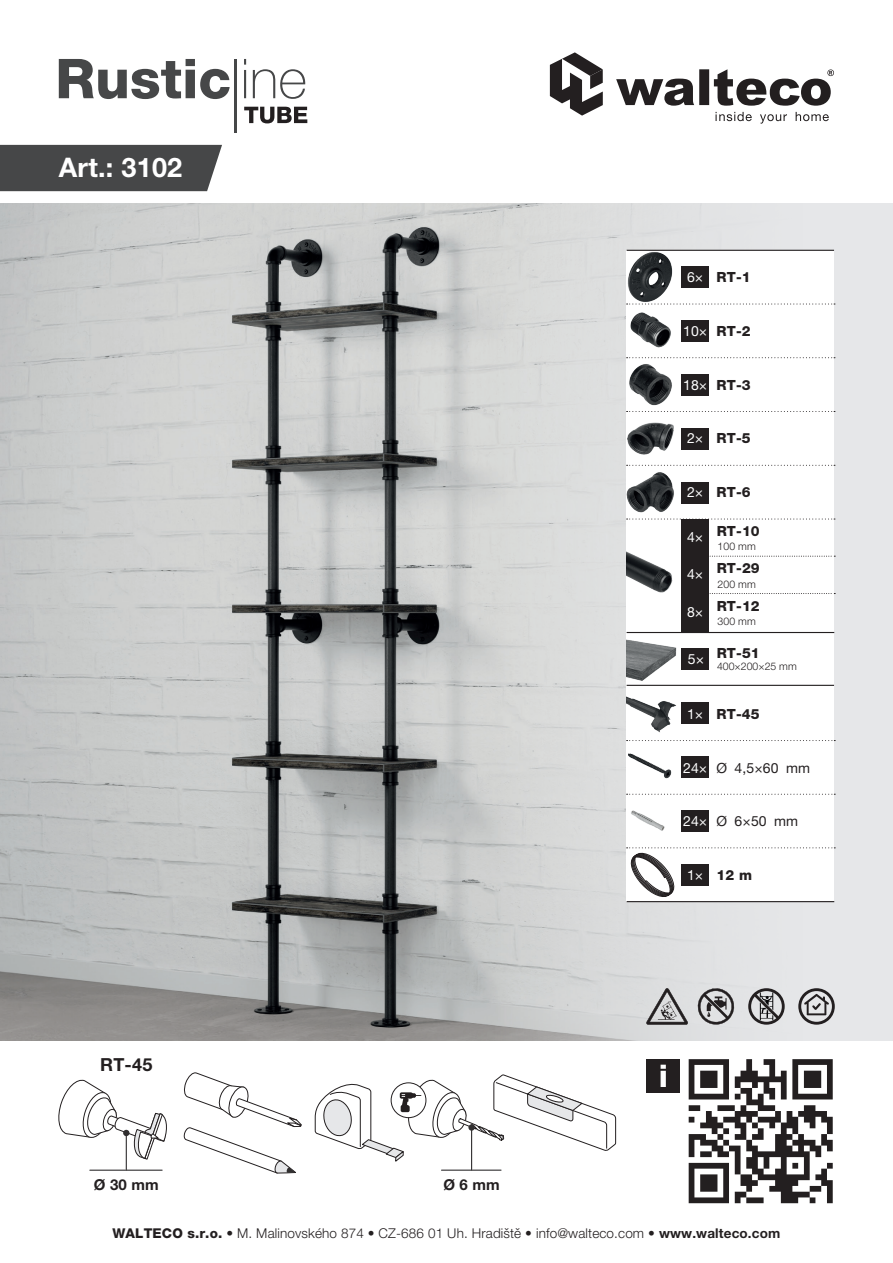
<style>
.page{position:relative;width:893px;height:1263px;background:#fff}
.page>*{position:absolute;margin:0;border:0;box-sizing:border-box;transform-origin:0 0}
.t1{font:31.2px "Helvetica Neue CE Heavy";color:#fff}
.t2{font:700 27px "Helvetica Neue CE";letter-spacing:.01em;color:#fff}
.t3{font:700 18px "Helvetica Neue CE";color:#231f20}
.t4{font:700 15px "Helvetica Neue CE";color:#231f20}
.t5{font:13.95px "Helvetica Neue CE Heavy";letter-spacing:.01em;color:#231f20}
.t6{font:13.95px "Helvetica Neue CE";letter-spacing:.01em;color:#fff}
.t7{font:13.95px "Helvetica Neue CE";letter-spacing:.01em;color:#231f20}
.t8{font:13.5px "Helvetica Neue CE Light";letter-spacing:.01em;color:#231f20}
.t9{font:10.5px "Helvetica Neue CE Light";letter-spacing:.01em;color:#231f20}
.s1{font-family:"Helvetica Neue CE Heavy"}
.s2{font-family:"Helvetica Neue CE";font-weight:700}
</style>
<div class="page">
<img style="left:0;top:204px;width:491px;height:837px">
<svg style="left:550px;top:52px;width:284px;height:72px"></svg>
<svg style="left:59px;top:59px;width:171px;height:40px"></svg>
<hr style="left:235px;top:59px;width:2px;height:73px;background:#464748">
<hr style="left:244px;top:70px;width:2px;height:28px;background:#464748">
<svg style="left:244px;top:59px;width:2px;height:6px"></svg>
<svg style="left:253px;top:69px;width:53px;height:30px"></svg>
<svg style="left:244px;top:107px;width:63px;height:16px"></svg>
<div style="left:0;top:145px;width:222px;height:46px;background:#464748"></div>
<div style="left:491px;top:204px;width:402px;height:837px;background:linear-gradient(to right,#d4d5d4,#e9eaed)"></div>
<hr style="left:90px;top:1169px;width:72px;height:2px;background:#312f30">
<hr style="left:126px;top:1133px;width:1px;height:37px;background:#312f30">
<svg style="left:58px;top:1079px;width:109px;height:81px"></svg>
<div style="left:646px;top:1059px;width:34px;height:33px;background:#231f20"></div>
<svg style="left:689px;top:1059px;width:144px;height:144px"></svg>
<svg style="left:183px;top:1072px;width:119px;height:102px"></svg>
<hr style="left:441px;top:1169px;width:60px;height:2px;background:#312f30">
<hr style="left:471px;top:1127px;width:1px;height:43px;background:#312f30">
<svg style="left:314px;top:1074px;width:302px;height:89px"></svg>
<div style="left:627px;top:250px;width:207px;height:652px;background:#fff"></div>
<div style="left:681px;top:266px;width:28px;height:22px;background:#231f20"></div>
<div style="left:681px;top:320px;width:28px;height:22px;background:#231f20"></div>
<div style="left:681px;top:374px;width:28px;height:22px;background:#231f20"></div>
<div style="left:681px;top:428px;width:28px;height:22px;background:#231f20"></div>
<div style="left:681px;top:482px;width:28px;height:22px;background:#231f20"></div>
<div style="left:681px;top:648px;width:28px;height:22px;background:#231f20"></div>
<img style="left:627px;top:252px;width:46px;height:50px">
<img style="left:627px;top:304px;width:50px;height:209px">
<svg style="left:627px;top:303px;width:208px;height:1px"></svg>
<svg style="left:627px;top:357px;width:208px;height:1px"></svg>
<svg style="left:627px;top:411px;width:208px;height:1px"></svg>
<svg style="left:627px;top:465px;width:208px;height:1px"></svg>
<svg style="left:627px;top:518px;width:208px;height:1px"></svg>
<hr style="left:627px;top:250px;width:207px;height:1px;background:#231f20">
<img style="left:627px;top:633px;width:53px;height:52px">
<hr style="left:627px;top:685px;width:207px;height:1px;background:#231f20">
<div style="left:681px;top:702px;width:28px;height:22px;background:#231f20"></div>
<div style="left:681px;top:756px;width:28px;height:22px;background:#231f20"></div>
<div style="left:681px;top:810px;width:28px;height:22px;background:#231f20"></div>
<img style="left:627px;top:697px;width:49px;height:36px">
<img style="left:629px;top:753px;width:46px;height:41px">
<img style="left:631px;top:810px;width:34px;height:21px">
<svg style="left:627px;top:740px;width:208px;height:1px"></svg>
<svg style="left:627px;top:794px;width:208px;height:1px"></svg>
<svg style="left:627px;top:847px;width:208px;height:52px"></svg>
<hr style="left:627px;top:901px;width:207px;height:1px;background:#231f20">
<div style="left:681px;top:519px;width:28px;height:113px;background:#231f20"></div>
<img style="left:627px;top:552px;width:46px;height:41px">
<svg style="left:709px;top:556px;width:126px;height:1px"></svg>
<svg style="left:709px;top:593px;width:126px;height:1px"></svg>
<hr style="left:627px;top:632px;width:207px;height:1px;background:#231f20">
<svg style="left:646px;top:988px;width:42px;height:37px;background:#aaaaab"></svg>
<svg style="left:748px;top:988px;width:37px;height:37px"></svg>
<svg style="left:694px;top:986px;width:45px;height:42px;background:#aeaeaf"></svg>
<svg style="left:798px;top:988px;width:37px;height:37px"></svg>
<h2 class="t2" style="left:59px;top:152px;width:125px">Art.: 3102</h2>
<p class="t6" style="left:687px;top:269px;width:18px">6×</p>
<p class="t5" style="left:716px;top:269px;width:36px">RT-1</p>
<p class="t6" style="left:683px;top:323px;width:26px">10×</p>
<p class="t5" style="left:716px;top:323px;width:36px">RT-2</p>
<p class="t6" style="left:683px;top:377px;width:26px">18×</p>
<p class="t5" style="left:716px;top:377px;width:36px">RT-3</p>
<p class="t6" style="left:687px;top:431px;width:18px">2×</p>
<p class="t5" style="left:716px;top:431px;width:36px">RT-5</p>
<p class="t6" style="left:687px;top:484px;width:18px">2×</p>
<p class="t6" style="left:687px;top:529px;width:18px">4×</p>
<p class="t6" style="left:687px;top:566px;width:18px">4×</p>
<p class="t6" style="left:687px;top:604px;width:18px">8×</p>
<p class="t6" style="left:688px;top:651px;width:18px">5×</p>
<p class="t5" style="left:716px;top:484px;width:36px">RT-6</p>
<p class="t5" style="left:717px;top:523px;width:45px">RT-10</p>
<p class="t5" style="left:717px;top:560px;width:45px">RT-29</p>
<p class="t5" style="left:717px;top:598px;width:45px">RT-12</p>
<p class="t9" style="left:717px;top:540px;width:40px">100 mm</p>
<p class="t9" style="left:717px;top:578px;width:40px">200 mm</p>
<p class="t9" style="left:717px;top:615px;width:40px">300 mm</p>
<p class="t9" style="left:717px;top:660px;width:81px">400×200×25 mm</p>
<p class="t5" style="left:717px;top:645px;width:45px">RT-51</p>
<p class="t6" style="left:687px;top:706px;width:18px">1×</p>
<p class="t5" style="left:716px;top:706px;width:45px">RT-45</p>
<p class="t6" style="left:683px;top:760px;width:26px">24×</p>
<p class="t7" style="left:716px;top:760px;width:95px">Ø 4,5×60 mm</p>
<p class="t6" style="left:683px;top:814px;width:26px">24×</p>
<p class="t7" style="left:716px;top:814px;width:83px">Ø 6×50 mm</p>
<p class="t6" style="left:687px;top:867px;width:18px">1×</p>
<p class="t5" style="left:716px;top:867px;width:37px">12 m</p>
<h3 class="t3" style="left:100px;top:1055px;width:54px">RT-45</h3>
<h1 class="t1" style="left:659px;top:1058px;width:11px">i</h1>
<p class="t4" style="left:94px;top:1176px;width:66px">Ø 30 mm</p>
<p class="t4" style="left:443px;top:1176px;width:58px">Ø 6 mm</p>
<p class="t8" style="left:113px;top:1225px;width:669px"><span class="s1">WALTECO s.r.o.</span> • M. Malinovského 874 • CZ-686 01 Uh. Hradiště • info@walteco.com • <span class="s2">www.walteco.com</span></p>
</div>
